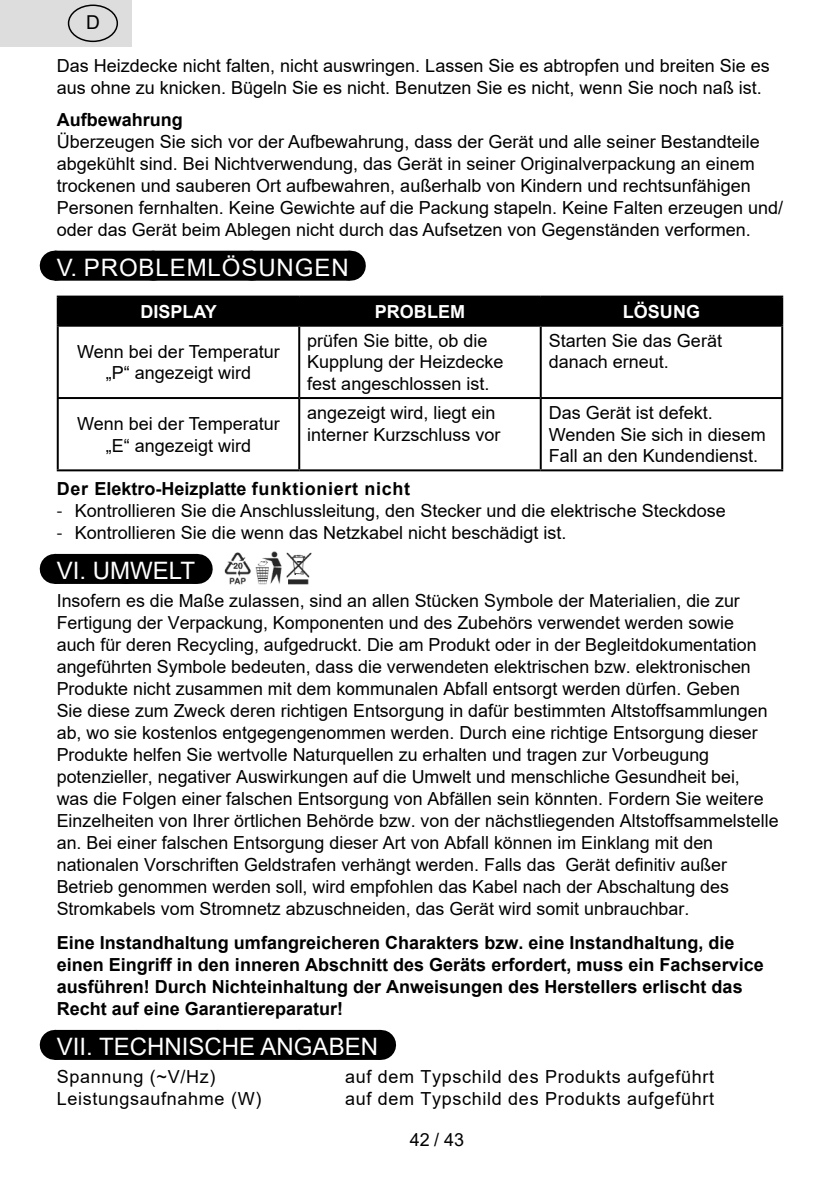
<style>
.page{position:relative;width:840px;height:1191px;background:#fff}
.page>*{position:absolute;margin:0;border:0;box-sizing:border-box;transform-origin:0 0}
.Grafický_nadpis_ETA{font:24px "Arial";color:#fff}
.Grafický_nadpis_ETA-2{font:24px "Arial";letter-spacing:.035em;color:#fff}
.t1{font:19.2px "Arial";color:#000}
.Normální{font:18px/22px "Arial";color:#000}
._3_Text{font:18px/21.6px "Arial";color:#000}
.Normální-2{font:700 18px/22px "Arial";color:#000}
.Normální-3{font:18px "Arial";letter-spacing:.035em;color:#000}
._4_Tučný_text{font:700 18px "Arial";letter-spacing:.035em;color:#000}
._3_Text-2{font:700 18px "Arial";color:#fff}
.s1{font-family:"Myriad Pro"}
</style>
<div class="page">
<div style="left:55px;top:251px;width:294px;height:30px;background:#000"></div>
<svg style="left:153px;top:280px;width:147px;height:1px"></svg>
<hr style="left:349px;top:251px;width:1px;height:30px;background:#000">
<div style="left:55px;top:554px;width:141px;height:30px;background:#000"></div>
<svg style="left:130px;top:583px;width:31px;height:1px"></svg>
<hr style="left:196px;top:554px;width:1px;height:30px;background:#000">
<div style="left:55px;top:1030px;width:325px;height:30px;background:#000"></div>
<svg style="left:140px;top:1059px;width:199px;height:1px"></svg>
<hr style="left:380px;top:1030px;width:1px;height:30px;background:#000">
<div style="left:59px;top:297px;width:721px;height:28px;background:#000"></div>
<hr style="left:57px;top:295px;width:242px;height:2px;background:#000">
<hr style="left:57px;top:297px;width:2px;height:28px;background:#000">
<hr style="left:299px;top:295px;width:241px;height:2px;background:#000">
<hr style="left:298px;top:297px;width:2px;height:28px;background:#000">
<hr style="left:540px;top:295px;width:242px;height:2px;background:#000">
<hr style="left:539px;top:297px;width:2px;height:28px;background:#000">
<hr style="left:780px;top:297px;width:2px;height:28px;background:#000">
<hr style="left:57px;top:325px;width:242px;height:2px;background:#000">
<hr style="left:57px;top:327px;width:2px;height:70px;background:#000">
<hr style="left:299px;top:325px;width:241px;height:2px;background:#000">
<hr style="left:298px;top:327px;width:2px;height:70px;background:#000">
<hr style="left:540px;top:325px;width:242px;height:2px;background:#000">
<hr style="left:539px;top:327px;width:2px;height:70px;background:#000">
<hr style="left:780px;top:327px;width:2px;height:70px;background:#000">
<hr style="left:57px;top:397px;width:242px;height:2px;background:#000">
<hr style="left:57px;top:399px;width:2px;height:70px;background:#000">
<hr style="left:299px;top:397px;width:241px;height:2px;background:#000">
<hr style="left:298px;top:399px;width:2px;height:70px;background:#000">
<hr style="left:540px;top:397px;width:242px;height:2px;background:#000">
<hr style="left:539px;top:399px;width:2px;height:70px;background:#000">
<hr style="left:780px;top:399px;width:2px;height:70px;background:#000">
<hr style="left:57px;top:469px;width:242px;height:2px;background:#000">
<hr style="left:299px;top:469px;width:241px;height:2px;background:#000">
<hr style="left:540px;top:469px;width:242px;height:2px;background:#000">
<img style="left:224px;top:551px;width:88px;height:34px">
<div style="left:0;top:0;width:131px;height:47px;background:#ddd"></div>
<div style="left:68px;top:5px;width:50px;height:37px;border:1px solid #000;border-radius:50%"></div>
<p class="t1" style="left:86px;top:9px;width:15px">D</p>
<p class="Normální" style="left:57px;top:54px;width:714px">Das Heizdecke nicht falten, nicht auswringen. Lassen Sie es abtropfen und breiten Sie es aus ohne zu knicken. Bügeln Sie es nicht. Benutzen Sie es nicht, wenn Sie noch naß ist.</p>
<p class="Normální-2" style="left:57px;top:109px;width:128px">Aufbewahrung</p>
<p class="Normální" style="left:57px;top:130px;width:727px">Überzeugen Sie sich vor der Aufbewahrung, dass der Gerät und alle seiner Bestandteile abgekühlt sind. Bei Nichtverwendung, das Gerät in seiner Originalverpackung an einem trockenen und sauberen Ort aufbewahren, außerhalb von Kindern und rechtsunfähigen Personen fernhalten. Keine Gewichte auf die Packung stapeln. Keine Falten erzeugen und/ oder das Gerät beim Ablegen nicht durch das Aufsetzen von Gegenständen verformen.</p>
<p class="Grafický_nadpis_ETA-2" style="left:57px;top:251px;width:293px">V. PROBLEMLÖSUNGEN</p>
<p class="_3_Text-2" style="left:140px;top:299px;width:78px">DISPLAY</p>
<p class="_3_Text-2" style="left:375px;top:299px;width:91px">PROBLEM</p>
<p class="_3_Text-2" style="left:622px;top:299px;width:79px">LÖSUNG</p>
<p class="_3_Text" style="left:77px;top:340px;width:204px;text-align:center">Wenn bei der Temperatur „P“ angezeigt wird</p>
<p class="_3_Text" style="left:307px;top:329px;width:198px">prüfen Sie bitte, ob die<br>Kupplung der Heizdecke fest angeschlossen ist.</p>
<p class="_3_Text" style="left:548px;top:329px;width:175px">Starten Sie das Gerät danach erneut.</p>
<p class="_3_Text" style="left:77px;top:413px;width:204px;text-align:center">Wenn bei der Temperatur „E“ angezeigt wird</p>
<p class="_3_Text" style="left:307px;top:402px;width:195px">angezeigt wird, liegt ein interner Kurzschluss vor</p>
<p class="_3_Text" style="left:548px;top:402px;width:218px">Das Gerät ist defekt.<br>Wenden Sie sich in diesem<br>Fall an den Kundendienst.</p>
<p class="_4_Tučný_text" style="left:57px;top:476px;width:355px">Der Elektro-Heizplatte funktioniert nicht</p>
<p class="Normální" style="left:57px;top:499px;width:670px"><span class="s1">-</span> Kontrollieren Sie die Anschlussleitung, den Stecker und die elektrische Steckdose</p>
<p class="Normální" style="left:57px;top:521px;width:511px"><span class="s1">-</span> Kontrollieren Sie die wenn das Netzkabel nicht beschädigt ist.</p>
<p class="Grafický_nadpis_ETA" style="left:57px;top:554px;width:140px">VI. UMWELT</p>
<p class="Normální" style="left:57px;top:589px;width:723px">Insofern es die Maße zulassen, sind an allen Stücken Symbole der Materialien, die zur Fertigung der Verpackung, Komponenten und des Zubehörs verwendet werden sowie<br>auch für deren Recycling, aufgedruckt. Die am Produkt oder in der Begleitdokumentation angeführten Symbole bedeuten, dass die verwendeten elektrischen bzw. elektronischen Produkte nicht zusammen mit dem kommunalen Abfall entsorgt werden dürfen. Geben<br>Sie diese zum Zweck deren richtigen Entsorgung in dafür bestimmten Altstoffsammlungen ab, wo sie kostenlos entgegengenommen werden. Durch eine richtige Entsorgung dieser Produkte helfen Sie wertvolle Naturquellen zu erhalten und tragen zur Vorbeugung potenzieller, negativer Auswirkungen auf die Umwelt und menschliche Gesundheit bei,<br>was die Folgen einer falschen Entsorgung von Abfällen sein könnten. Fordern Sie weitere Einzelheiten von Ihrer örtlichen Behörde bzw. von der nächstliegenden Altstoffsammelstelle an. Bei einer falschen Entsorgung dieser Art von Abfall können im Einklang mit den nationalen Vorschriften Geldstrafen verhängt werden. Falls das Gerät definitiv außer Betrieb genommen werden soll, wird empfohlen das Kabel nach der Abschaltung des Stromkabels vom Stromnetz abzuschneiden, das Gerät wird somit unbrauchbar.</p>
<p class="Normální-2" style="left:57px;top:932px;width:708px">Eine Instandhaltung umfangreicheren Charakters bzw. eine Instandhaltung, die einen Eingriff in den inneren Abschnitt des Geräts erfordert, muss ein Fachservice ausführen! Durch Nichteinhaltung der Anweisungen des Herstellers erlischt das Recht auf eine Garantiereparatur!</p>
<p class="Grafický_nadpis_ETA" style="left:57px;top:1030px;width:322px">VII. TECHNISCHE ANGABEN</p>
<p class="Normální-3" style="left:57px;top:1064px;width:160px">Spannung (~V/Hz)</p>
<p class="Normální-3" style="left:345px;top:1064px;width:370px">auf dem Typschild des Produkts aufgeführt</p>
<p class="Normální-3" style="left:57px;top:1086px;width:206px">Leistungsaufnahme (W)</p>
<p class="Normální-3" style="left:345px;top:1086px;width:370px">auf dem Typschild des Produkts aufgeführt</p>
<p class="Normální" style="left:410px;top:1128px;width:56px">42 / 43</p>
</div>
